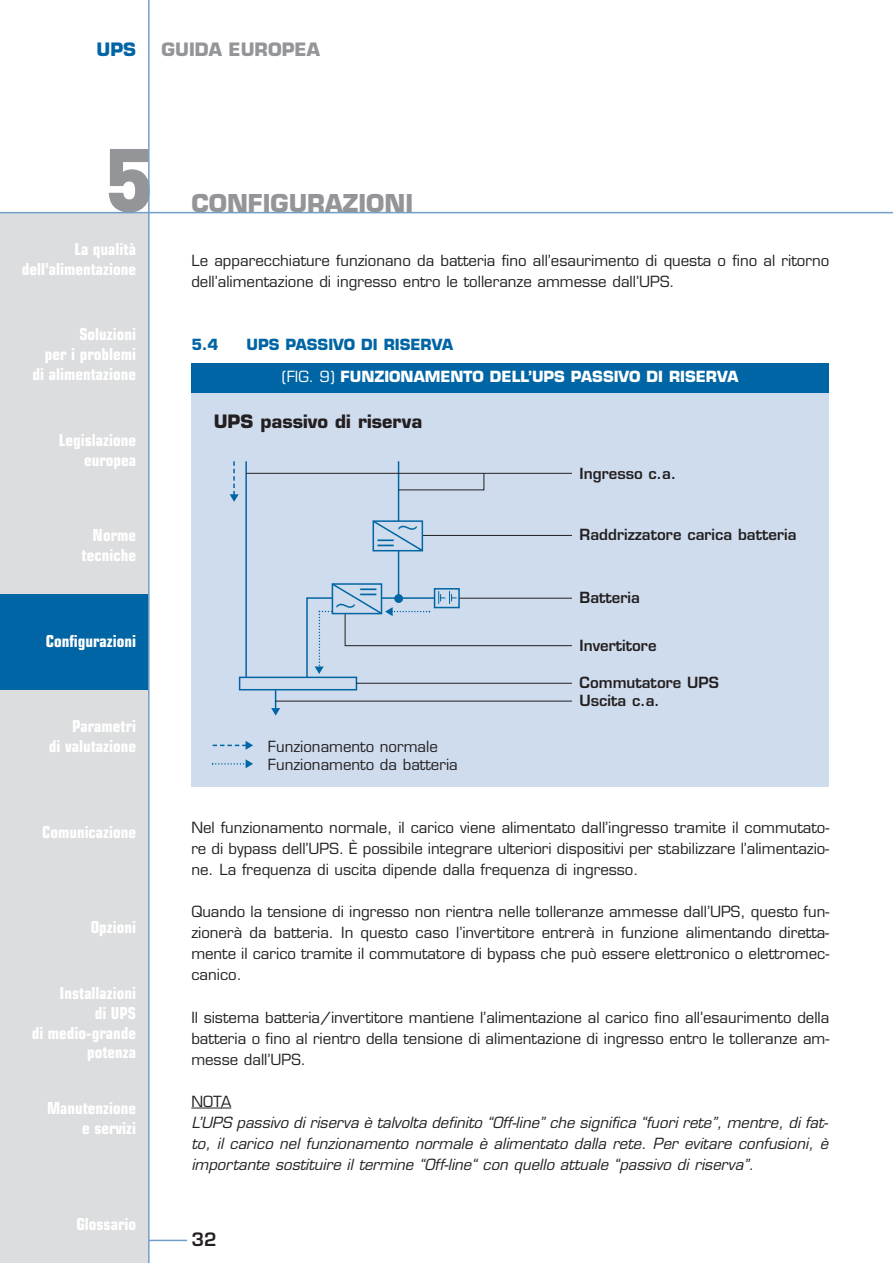
<style>
.page{position:relative;width:893px;height:1263px;background:#fff}
.page>*{position:absolute;margin:0;border:0;box-sizing:border-box;transform-origin:0 0}
.t1{font:900 88.5px "DIN";color:#939598}
.t2{font:700 24px "Eurostile";color:#939598}
.t3{font:700 18px "Eurostile";color:#231f20}
.t4{font:700 18px "Eurostile";color:#939598}
.t5{font:700 18px "Eurostile";color:#0065a4}
.t6{font:600 18px "Eurostile";color:#231f20}
.t7{font:700 condensed 16.5px/19.8px "Eurostile";color:#fff;text-align:right}
.t8{font:15px/21px "Eurostile";color:#231f20;text-align:justify}
.t9{font:italic 15px/21px "Eurostile";color:#231f20;text-align:justify}
.t10{font:600 15px/18px "Eurostile";color:#231f20}
.t11{font:700 15px "Eurostile";color:#fff}
.t12{font:700 15px "Eurostile";color:#0065a4}
.s1{font-weight:400}
</style>
<div class="page">
<div style="left:0;top:308px;width:149px;height:96px;background:#dcdddf"></div>
<div style="left:0;top:404px;width:149px;height:95px;background:#dcdddf"></div>
<div style="left:0;top:499px;width:149px;height:96px;background:#dcdddf"></div>
<div style="left:0;top:595px;width:149px;height:95px;background:#0065a4"></div>
<div style="left:0;top:690px;width:149px;height:95px;background:#dcdddf"></div>
<div style="left:0;top:785px;width:149px;height:96px;background:#dcdddf"></div>
<div style="left:0;top:881px;width:149px;height:95px;background:#dcdddf"></div>
<div style="left:0;top:976px;width:149px;height:96px;background:#dcdddf"></div>
<div style="left:0;top:1072px;width:149px;height:95px;background:#dcdddf"></div>
<div style="left:0;top:1167px;width:149px;height:96px;background:#dcdddf"></div>
<div style="left:0;top:213px;width:149px;height:95px;background:#dcdddf"></div>
<hr style="left:0;top:212px;width:893px;height:1px;background:#729eca">
<hr style="left:148px;top:0;width:2px;height:1263px;background:#729eca">
<hr style="left:191px;top:1107px;width:31px;height:1px;background:#231f20">
<hr style="left:149px;top:1240px;width:38px;height:1px;background:#729eca">
<div style="left:191px;top:364px;width:638px;height:423px;background:#cfdced"></div>
<div style="left:191px;top:364px;width:638px;height:29px;background:#0065a4"></div>
<hr style="left:306px;top:597px;width:2px;height:87px;background:#0065a4">
<hr style="left:245px;top:461px;width:2px;height:221px;background:#0065a4">
<hr style="left:398px;top:461px;width:1px;height:138px;background:#0065a4">
<svg style="left:271px;top:690px;width:9px;height:26px"></svg>
<svg style="left:230px;top:461px;width:9px;height:41px"></svg>
<hr style="left:246px;top:473px;width:326px;height:1px;background:#231f20">
<hr style="left:307px;top:597px;width:128px;height:2px;background:#0065a4">
<div style="left:240px;top:677px;width:116px;height:13px;background:#cfdced"></div>
<div style="left:239px;top:677px;width:118px;height:13px;border:2px solid #0065a4"></div>
<hr style="left:420px;top:535px;width:152px;height:1px;background:#231f20">
<hr style="left:356px;top:683px;width:216px;height:1px;background:#231f20">
<hr style="left:275px;top:701px;width:297px;height:1px;background:#231f20">
<svg style="left:213px;top:741px;width:40px;height:9px"></svg>
<svg style="left:212px;top:759px;width:41px;height:9px"></svg>
<svg style="left:398px;top:473px;width:87px;height:18px"></svg>
<svg style="left:315px;top:582px;width:257px;height:92px"></svg>
<svg style="left:372px;top:519px;width:52px;height:33px"></svg>
<p class="t5" style="left:97px;top:43px;width:41px">UPS</p>
<p class="t4" style="left:162px;top:43px;width:160px">GUIDA EUROPEA</p>
<h1 class="t1" style="left:104px;top:130px;width:51px">5</h1>
<p class="t7" style="left:22px;top:240px;width:116px">La qualità dell’alimentazione</p>
<p class="t7" style="left:33px;top:326px;width:105px">Soluzioni<br>per i problemi di alimentazione</p>
<p class="t7" style="left:59px;top:431px;width:79px">Legislazione europea</p>
<p class="t7" style="left:82px;top:527px;width:56px">Norme tecniche</p>
<p class="t7" style="left:46px;top:632px;width:92px">Configurazioni</p>
<p class="t7" style="left:49px;top:718px;width:89px">Parametri<br>di valutazione</p>
<p class="t7" style="left:42px;top:823px;width:95px">Comunicazione</p>
<p class="t7" style="left:91px;top:919px;width:47px">Opzioni</p>
<p class="t7" style="left:32px;top:984px;width:106px">Installazioni<br>di UPS<br>di medio-grande potenza</p>
<p class="t7" style="left:47px;top:1100px;width:91px">Manutenzione e servizi</p>
<p class="t7" style="left:76px;top:1216px;width:61px">Glossario</p>
<h2 class="t2" style="left:191px;top:194px;width:223px">CONFIGURAZIONI</h2>
<p class="t8" style="left:191px;top:252px;width:639px">Le apparecchiature funzionano da batteria fino all’esaurimento di questa o fino al ritorno dell’alimentazione di ingresso entro le tolleranze ammesse dall’UPS.</p>
<p class="t12" style="left:191px;top:339px;width:28px">5.4</p>
<p class="t12" style="left:247px;top:339px;width:208px">UPS PASSIVO DI RISERVA</p>
<p class="t11" style="left:282px;top:371px;width:458px"><span class="s1">(FIG. 9)</span> FUNZIONAMENTO DELL’UPS PASSIVO DI RISERVA</p>
<p class="t3" style="left:214px;top:415px;width:210px">UPS passivo di riserva</p>
<p class="t10" style="left:580px;top:466px;width:98px">Ingresso c.a.</p>
<p class="t10" style="left:580px;top:527px;width:218px">Raddrizzatore carica batteria</p>
<p class="t8" style="left:268px;top:739px;width:191px;line-height:18px">Funzionamento normale<br>Funzionamento da batteria</p>
<p class="t10" style="left:580px;top:590px;width:62px">Batteria</p>
<p class="t10" style="left:580px;top:638px;width:78px">Invertitore</p>
<p class="t10" style="left:580px;top:675px;width:141px">Commutatore UPS<br>Uscita c.a.</p>
<p class="t8" style="left:191px;top:819px;width:639px">Nel funzionamento normale, il carico viene alimentato dall’ingresso tramite il commutato&shy;re di bypass dell’UPS. È possibile integrare ulteriori dispositivi per stabilizzare l’alimentazio&shy;ne. La frequenza di uscita dipende dalla frequenza di ingresso.</p>
<p class="t8" style="left:191px;top:903px;width:639px">Quando la tensione di ingresso non rientra nelle tolleranze ammesse dall’UPS, questo fun&shy;zionerà da batteria. In questo caso l’invertitore entrerà in funzione alimentando diretta&shy;mente il carico tramite il commutatore di bypass che può essere elettronico o elettromec&shy;canico.</p>
<p class="t8" style="left:191px;top:1008px;width:639px">Il sistema batteria/invertitore mantiene l’alimentazione al carico fino all’esaurimento della batteria o fino al rientro della tensione di alimentazione di ingresso entro le tolleranze am&shy;messe dall’UPS.</p>
<p class="t8" style="left:191px;top:1092px;width:41px">NOTA</p>
<p class="t9" style="left:191px;top:1113px;width:639px">L’UPS passivo di riserva è talvolta definito “Off-line” che significa “fuori rete”, mentre, di fat&shy;to, il carico nel funzionamento normale è alimentato dalla rete. Per evitare confusioni, è importante sostituire il termine “Off-line“ con quello attuale “passivo di riserva”.</p>
<p class="t6" style="left:191px;top:1232px;width:27px">32</p>
</div>
